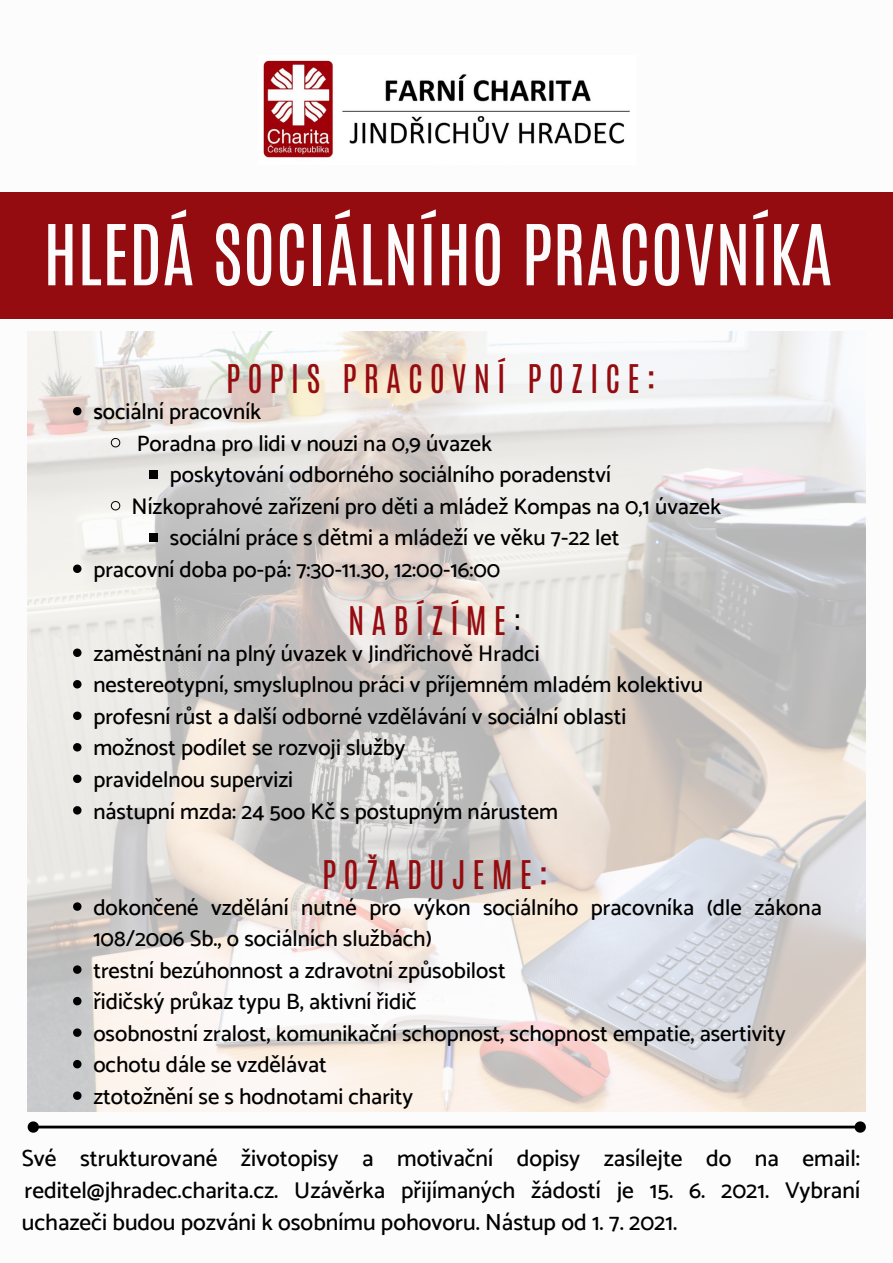
<style>
.page{position:relative;width:893px;height:1263px;background:#fff}
.page>*{position:absolute;margin:0;border:0;box-sizing:border-box;transform-origin:0 0}
.t1{font:71.25px "Antonio";color:#fcfcfc}
.t2{font:33px "Antonio";letter-spacing:.21em;color:#950c10}
.t3{font:500 23.25px/32.1px "Catamaran";color:#000;text-align:justify}
.t4{font:500 22.5px/31.5px "Catamaran";color:#000}
.s1{font-weight:600}
.s2{font-weight:300;color:#000}
</style>
<div class="page">
<img style="left:263px;top:60px;width:367px;height:98px">
<img style="left:28px;top:332px;width:838px;height:779px">
<svg style="left:73px;top:648px;width:8px;height:9px"></svg>
<svg style="left:73px;top:680px;width:8px;height:8px"></svg>
<svg style="left:73px;top:711px;width:8px;height:9px"></svg>
<svg style="left:73px;top:743px;width:8px;height:8px"></svg>
<svg style="left:73px;top:774px;width:8px;height:9px"></svg>
<svg style="left:73px;top:806px;width:8px;height:8px"></svg>
<svg style="left:73px;top:902px;width:8px;height:9px"></svg>
<svg style="left:73px;top:965px;width:8px;height:9px"></svg>
<svg style="left:73px;top:997px;width:8px;height:8px"></svg>
<svg style="left:73px;top:1028px;width:8px;height:9px"></svg>
<svg style="left:73px;top:1060px;width:8px;height:8px"></svg>
<svg style="left:73px;top:1091px;width:8px;height:9px"></svg>
<hr style="left:39px;top:1125px;width:815px;height:3px;background:#000">
<svg style="left:27px;top:1121px;width:14px;height:12px"></svg>
<svg style="left:852px;top:1121px;width:14px;height:12px"></svg>
<svg style="left:73px;top:407px;width:8px;height:8px"></svg>
<svg style="left:111px;top:438px;width:9px;height:9px"></svg>
<div style="left:150px;top:470px;width:8px;height:8px;background:#000"></div>
<svg style="left:111px;top:501px;width:9px;height:10px"></svg>
<div style="left:150px;top:533px;width:8px;height:8px;background:#000"></div>
<svg style="left:73px;top:564px;width:8px;height:9px"></svg>
<div style="left:0;top:192px;width:893px;height:126px;background:#950c10"></div>
<p class="t1" style="left:43px;top:204px;width:791px">HLEDÁ SOCIÁLNÍHO PRACOVNÍKA</p>
<p class="t2" style="left:226px;top:356px;width:431px">POPIS PRACOVNÍ POZICE:</p>
<p class="t4" style="left:93px;top:396px;width:169px"><span class="s1">s</span>ociální pracovník</p>
<p class="t4" style="left:137px;top:427px;width:357px">Poradna pro lidi v nouzi na 0,9 úvazek</p>
<p class="t4" style="left:170px;top:459px;width:442px">poskytování odborného sociálního poradenství</p>
<p class="t4" style="left:132px;top:490px;width:591px">Nízkoprahové zařízení pro děti a mládež Kompas na 0,1 úvazek</p>
<p class="t4" style="left:170px;top:522px;width:451px">sociální práce s dětmi a mládeží ve věku 7-22 let</p>
<p class="t4" style="left:93px;top:553px;width:408px">pracovní doba po-pá: 7:30-11.30, 12:00-16:00</p>
<p class="t2" style="left:348px;top:597px;width:175px">NABÍZÍME<span class="s2">:</span></p>
<p class="t4" style="left:93px;top:637px;width:448px">zaměstnání na plný úvazek v Jindřichově Hradci</p>
<p class="t4" style="left:93px;top:669px;width:611px">nestereotypní, smysluplnou práci v příjemném mladém kolektivu</p>
<p class="t4" style="left:93px;top:700px;width:534px">profesní růst a další odborné vzdělávání v sociální oblasti</p>
<p class="t4" style="left:93px;top:732px;width:314px">možnost podílet se rozvoji služby</p>
<p class="t4" style="left:93px;top:763px;width:201px">pravidelnou supervizi</p>
<p class="t4" style="left:93px;top:795px;width:466px">nástupní mzda: 24 5oo Kč s postupným nárustem</p>
<p class="t2" style="left:322px;top:851px;width:227px">POŽADUJEME:</p>
<p class="t4" style="left:93px;top:891px;width:730px">dokončené vzdělání nutné pro výkon sociálního pracovníka (dle zákona<br>108/2006 Sb., o sociálních službách)</p>
<p class="t4" style="left:93px;top:954px;width:414px">trestní bezúhonnost a zdravotní způsobilost</p>
<p class="t4" style="left:93px;top:986px;width:325px">řidičský průkaz typu B, aktivní řidič</p>
<p class="t4" style="left:93px;top:1017px;width:694px">osobnostní zralost, komunikační schopnost, schopnost empatie, asertivity</p>
<p class="t4" style="left:93px;top:1049px;width:235px">ochotu dále se vzdělávat</p>
<p class="t4" style="left:93px;top:1080px;width:321px">ztotožnění se s hodnotami charity</p>
<p class="t3" style="left:22px;top:1142px;width:839px">Své strukturované životopisy a motivační dopisy zasílejte do na email: reditel@jhradec.charita.cz. Uzávěrka přijímaných žádostí je 15. 6. 2021. Vybraní uchazeči budou pozváni k osobnímu pohovoru. Nástup od 1. 7. 2021.</p>
</div>
